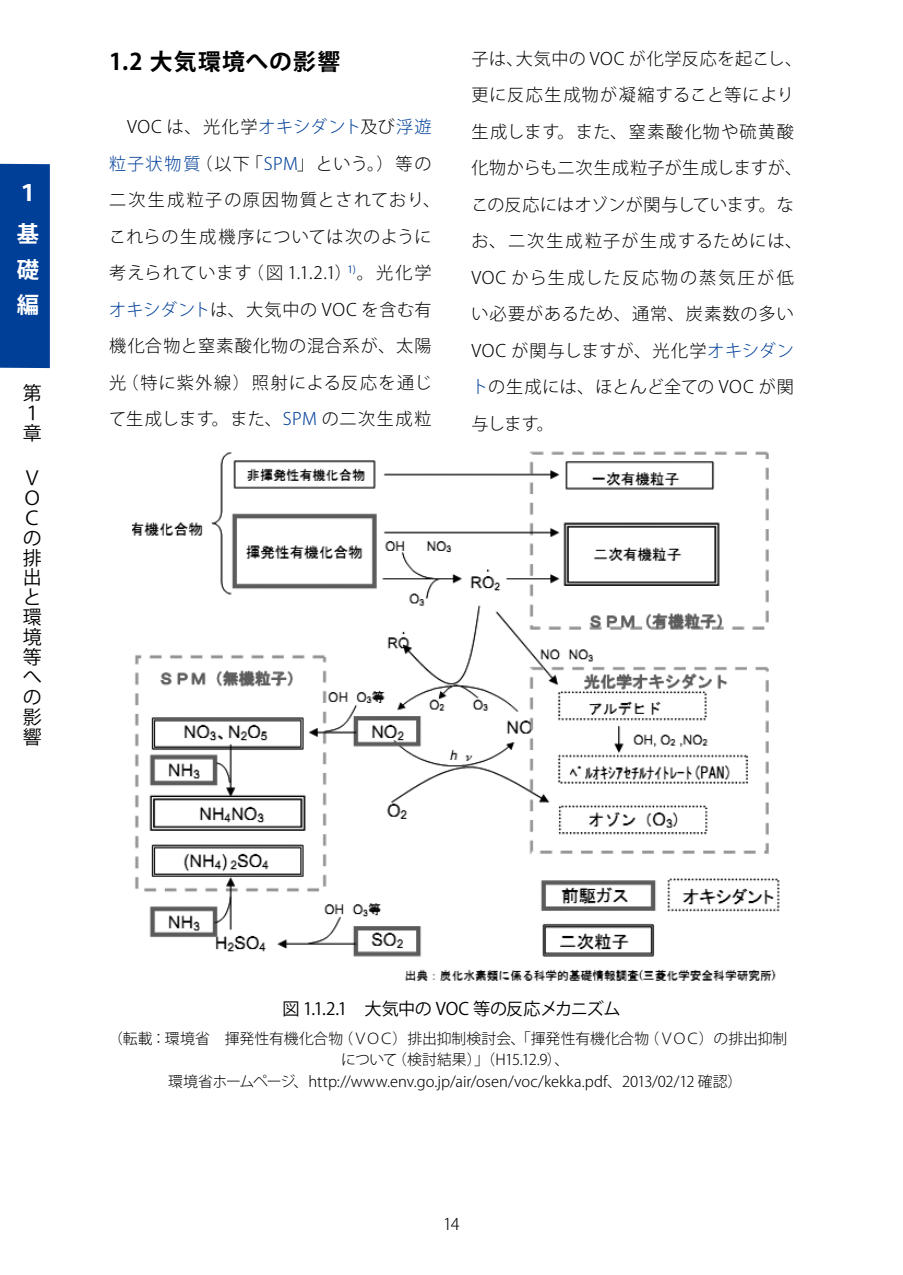
<style>
.page{position:relative;width:903px;height:1275px;background:#fff}
.page>*{position:absolute;margin:0;border:0;box-sizing:border-box;transform-origin:0 0}
.t1{font:700 22.75px "Koz Go Pro";letter-spacing:.05em;color:#000}
.t2{font:700 22.4px/41.3px "Koz Go Pro";color:#fff}
.t3{font:18.9px/19.9px "Koz Go Pro";color:#000}
.t4{font:300 17.15px/36.6px "Koz Go Pro";letter-spacing:.05em;color:#000}
.t5{font:17.15px "Koz Go Pro";letter-spacing:-.03em;color:#000}
.t6{font:300 16.1px "Koz Go Pro";color:#000}
.t7{font:300 14.88px "Koz Go Pro";letter-spacing:-.005em;color:#000}
.t8{font:300 14.88px "Koz Go Pro";letter-spacing:-.045em;color:#000}
.s1{color:#003f98}
</style>
<div class="page">
<div style="left:0;top:164px;width:50px;height:204px;background:#003f98"></div>
<img style="left:133px;top:451px;width:647px;height:530px">
<h2 class="t2" style="left:17px;top:174px;width:23px">１基</h2>
<h2 class="t2" style="left:17px;top:253px;width:23px;line-height:35.4px">礎編</h2>
<p class="t3" style="left:23px;top:383px;width:20px">第<br>１章</p>
<p class="t3" style="left:23px;top:468px;width:20px">Ｖ<br>Ｏ<br>Ｃの排出と環境等への影響</p>
<h1 class="t1" style="left:109px;top:47px;width:233px">1.2 大気環境への影響</h1>
<p class="t4" style="left:109px;top:109px;width:332px">　VOC は、光化学<span class="s1">オキシダント</span>及び<span class="s1">浮遊粒子状物質</span>（以下「<span class="s1">SPM</span>」という。）等の二次生成粒子の原因物質とされており、これらの生成機序については次のように考えられています（図 1.1.2.1）<sup>1)</sup>。光化学<span class="s1">オキシダント</span>は、大気中の VOC を含む有機化合物と窒素酸化物の混合系が、太陽光（特に紫外線）照射による反応を通じて生成します。また、<span class="s1">SPM</span> の二次生成粒</p>
<p class="t4" style="left:471px;top:40px;width:333px">子は、大気中の VOC が化学反応を起こし、更に反応生成物が凝縮すること等により生成します。また、窒素酸化物や硫黄酸化物からも二次生成粒子が生成しますが、この反応にはオゾンが関与しています。なお、二次生成粒子が生成するためには、<br>VOC から生成した反応物の蒸気圧が低い必要があるため、通常、炭素数の多い<br>VOC が関与しますが、光化学<span class="s1">オキシダント</span>の生成には、ほとんど全ての VOC が関与します。</p>
<p class="t5" style="left:282px;top:997px;width:340px">図 1.1.2.1　大気中の VOC 等の反応メカニズム</p>
<p class="t7" style="left:108px;top:1028px;width:681px">（転載：環境省　揮発性有機化合物（ＶＯＣ）排出抑制検討会、「揮発性有機化合物（ＶＯＣ）の排出抑制</p>
<p class="t8" style="left:341px;top:1050px;width:230px">について（検討結果）」（H15.12.9）、</p>
<p class="t7" style="left:168px;top:1072px;width:576px">環境省ホームページ、http://www.env.go.jp/air/osen/voc/kekka.pdf、2013/02/12 確認）</p>
<p class="t6" style="left:443px;top:1213px;width:18px">14</p>
</div>
